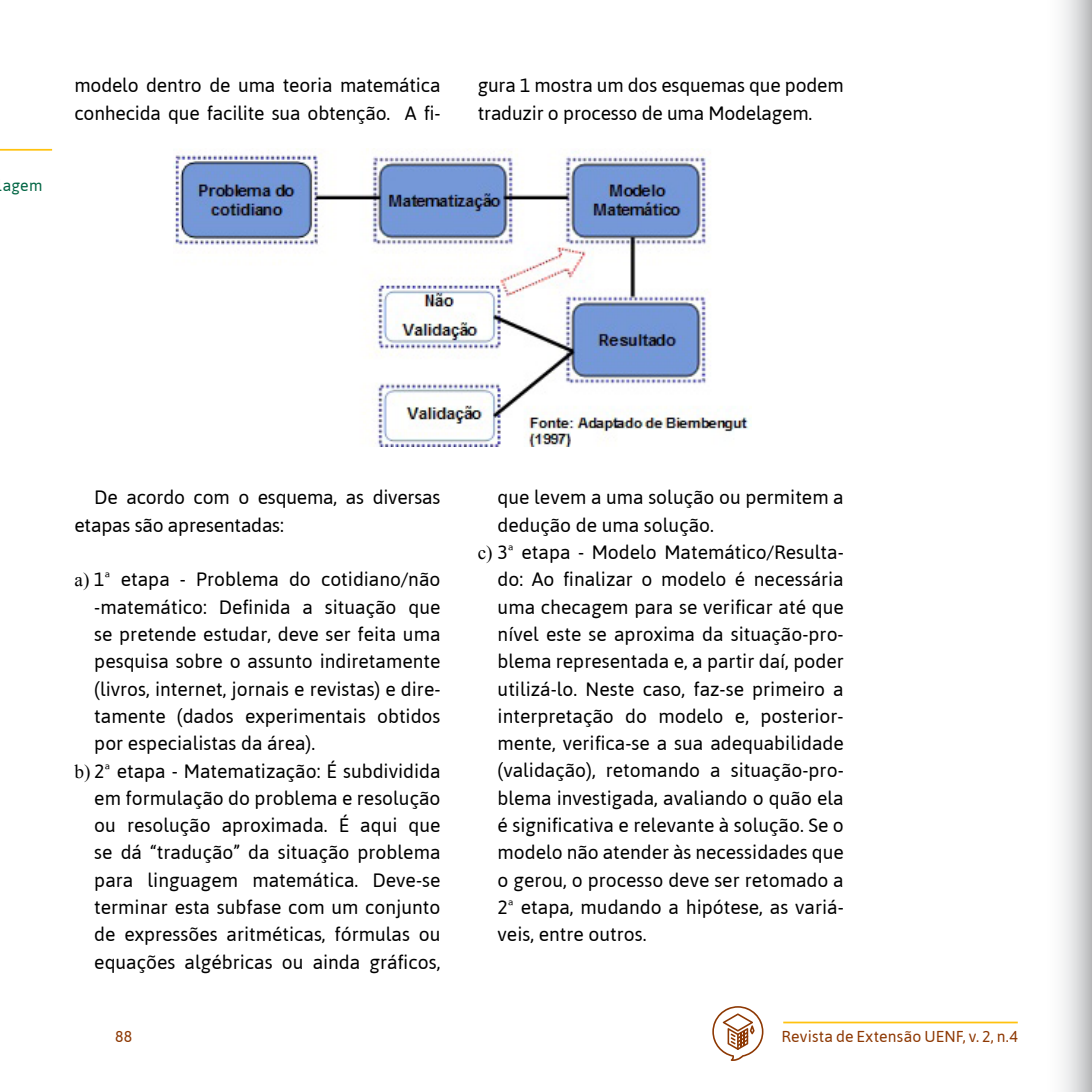
<style>
.page{position:relative;width:1092px;height:1092px;background:#fff}
.page>*{position:absolute;margin:0;border:0;box-sizing:border-box;transform-origin:0 0}
.t1{font:19.25px/27.3px "Asap";color:#000}
.t2{font:15.75px "Asap";letter-spacing:.015em;color:#8d3803}
.t3{font:15.75px "Asap";letter-spacing:.01em;color:#006543}
.s1{font-family:"Times New Roman"}
</style>
<div class="page">
<div style="left:1042px;top:0;width:49px;height:1091px;background:linear-gradient(to right,#fff,#c7c9ca)"></div>
<svg style="left:712px;top:1006px;width:51px;height:54px"></svg>
<hr style="left:783px;top:1021px;width:234px;height:2px;background:#ffc20e">
<img style="left:174px;top:149px;width:577px;height:297px">
<hr style="left:0;top:149px;width:52px;height:2px;background:#ffc20e">
<p class="t3" style="left:-2px;top:175px;width:46px">lagem</p>
<p class="t1" style="left:74px;top:71px;width:367px">modelo dentro de uma teoria matemática conhecida que facilite sua obtenção. A fi-</p>
<p class="t1" style="left:477px;top:71px;width:367px">gura 1 mostra um dos esquemas que podem traduzir o processo de uma Modelagem.</p>
<p class="t1" style="left:74px;top:483px;width:367px;text-indent:20px">De acordo com o esquema, as diversas etapas são apresentadas:</p>
<p class="t1" style="left:74px;top:565px;width:367px"><span class="s1">a)</span> 1ª etapa - Problema do cotidiano/não</p>
<p class="t1" style="left:94px;top:592px;width:348px">-matemático: Definida a situação que</p>
<p class="t1" style="left:94px;top:620px;width:347px">se pretende estudar, deve ser feita uma</p>
<p class="t1" style="left:94px;top:647px;width:347px">pesquisa sobre o assunto indiretamente</p>
<p class="t1" style="left:94px;top:674px;width:348px">(livros, internet, jornais e revistas) e dire-</p>
<p class="t1" style="left:94px;top:701px;width:348px">tamente (dados experimentais obtidos</p>
<p class="t1" style="left:94px;top:729px;width:222px">por especialistas da área).</p>
<p class="t1" style="left:74px;top:756px;width:367px"><span class="s1">b)</span> 2ª etapa - Matematização: É subdividida</p>
<p class="t1" style="left:94px;top:783px;width:348px">em formulação do problema e resolução</p>
<p class="t1" style="left:94px;top:811px;width:348px">ou resolução aproximada. É aqui que</p>
<p class="t1" style="left:94px;top:838px;width:347px">se dá “tradução” da situação problema</p>
<p class="t1" style="left:94px;top:865px;width:348px">para linguagem matemática. Deve-se</p>
<p class="t1" style="left:94px;top:892px;width:348px">terminar esta subfase com um conjunto</p>
<p class="t1" style="left:94px;top:920px;width:348px">de expressões aritméticas, fórmulas ou</p>
<p class="t1" style="left:94px;top:947px;width:348px">equações algébricas ou ainda gráficos,</p>
<p class="t1" style="left:497px;top:483px;width:348px">que levem a uma solução ou permitem a</p>
<p class="t1" style="left:497px;top:510px;width:218px">dedução de uma solução.</p>
<p class="t1" style="left:477px;top:538px;width:367px"><span class="s1">c)</span> 3ª etapa - Modelo Matemático/Resulta-</p>
<p class="t1" style="left:497px;top:565px;width:348px">do: Ao finalizar o modelo é necessária</p>
<p class="t1" style="left:497px;top:592px;width:348px">uma checagem para se verificar até que</p>
<p class="t1" style="left:497px;top:619px;width:347px">nível este se aproxima da situação-pro-</p>
<p class="t1" style="left:497px;top:647px;width:347px">blema representada e, a partir daí, poder</p>
<p class="t1" style="left:497px;top:674px;width:347px">utilizá-lo. Neste caso, faz-se primeiro a</p>
<p class="t1" style="left:497px;top:701px;width:347px">interpretação do modelo e, posterior-</p>
<p class="t1" style="left:497px;top:729px;width:348px">mente, verifica-se a sua adequabilidade</p>
<p class="t1" style="left:497px;top:756px;width:348px">(validação), retomando a situação-pro-</p>
<p class="t1" style="left:497px;top:783px;width:347px">blema investigada, avaliando o quão ela</p>
<p class="t1" style="left:497px;top:811px;width:348px">é significativa e relevante à solução. Se o</p>
<p class="t1" style="left:497px;top:838px;width:347px">modelo não atender às necessidades que</p>
<p class="t1" style="left:497px;top:865px;width:347px">o gerou, o processo deve ser retomado a</p>
<p class="t1" style="left:497px;top:892px;width:348px">2ª etapa, mudando a hipótese, as variá-</p>
<p class="t1" style="left:497px;top:920px;width:150px">veis, entre outros.</p>
<p class="t2" style="left:115px;top:1026px;width:19px">88</p>
<p class="t2" style="left:781px;top:1026px;width:238px">Revista de Extensão UENF, v. 2, n.4</p>
</div>
